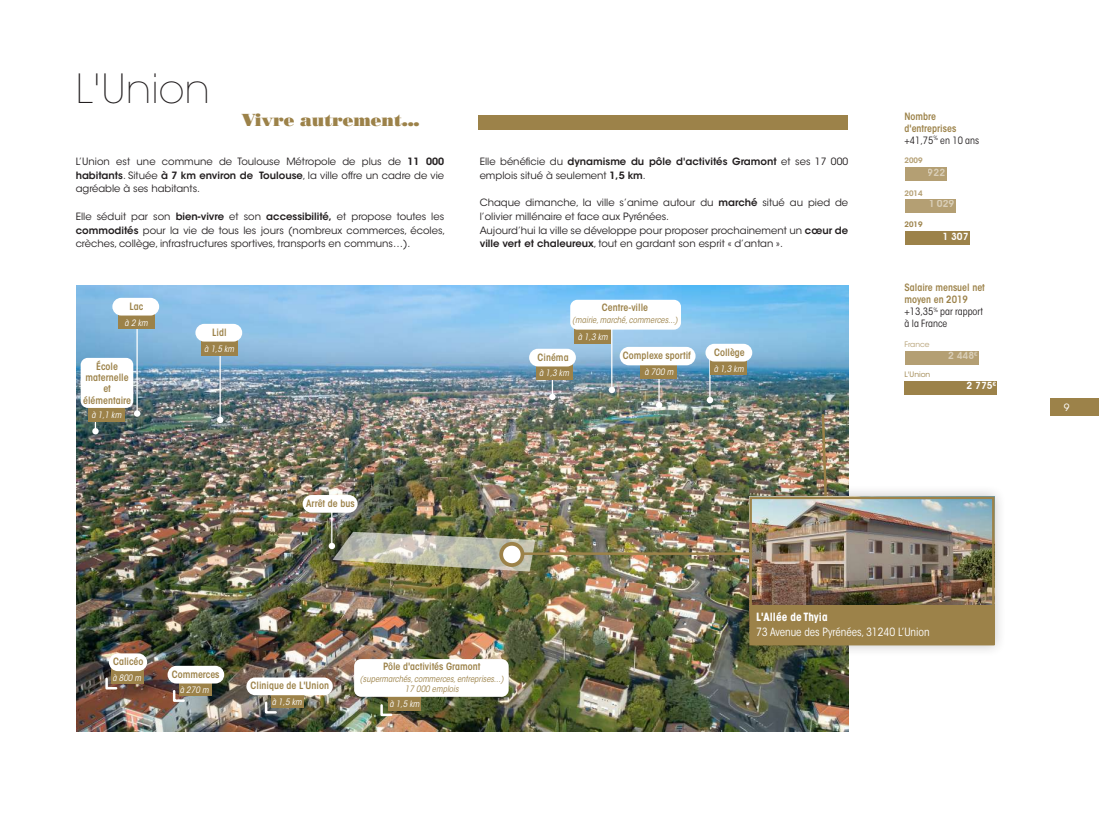
<style>
.page{position:relative;width:1099px;height:815px;background:#fff}
.page>*{position:absolute;margin:0;border:0;box-sizing:border-box;transform-origin:0 0}
.t1{font:200 40px "ITC Avant Garde Std";color:#231f20}
.t2{font:17.5px "Bodoni Poster";color:#9c8249}
.t3{font:condensed 11.25px "ITC Avant Garde Std";color:#fff}
.t4{font:700 condensed 11.25px "ITC Avant Garde Std";color:#fff}
.t5{font:10px/13.8px "ITC Avant Garde Std";color:#231f20;text-align:justify}
.t6{font:600 condensed 10px/12px "ITC Avant Garde Std";color:#9c8249}
.t7{font:600 10px "Avant Garde IT Cby BT";color:#fff}
.t8{font:10px "ITC Avant Garde Std";color:#fff}
.t9{font:italic condensed 8.75px/10px "ITC Avant Garde Std";color:#9c8249;text-align:center}
.t10{font:italic condensed 8.75px "ITC Avant Garde Std";color:#fff}
.t11{font:600 7.5px "ITC Avant Garde Std";color:#b49f73}
.t12{font:7.5px "ITC Avant Garde Std";color:#9c8249}
.t13{font:7.5px "ITC Avant Garde Std";color:#b49f73}
.t14{font:600 7.5px "ITC Avant Garde Std";color:#9c8249}
.s1{font-weight:600}
.s2{font-weight:400;color:#231f20}
</style>
<div class="page">
<img style="left:116px;top:285px;width:732px;height:446px">
<img style="left:76px;top:285px;width:40px;height:447px">
<div style="left:1050px;top:399px;width:48px;height:17px;background:#9c8249"></div>
<div style="left:478px;top:115px;width:369px;height:14px;background:#9c8249"></div>
<svg style="left:217px;top:417px;width:6px;height:6px"></svg>
<hr style="left:219px;top:355px;width:2px;height:63px;background:#fff">
<div style="left:904px;top:167px;width:42px;height:14px;background:#b49f73"></div>
<div style="left:904px;top:199px;width:51px;height:14px;background:#b49f73"></div>
<div style="left:904px;top:231px;width:65px;height:14px;background:#9c8249"></div>
<div style="left:904px;top:351px;width:74px;height:14px;background:#b49f73"></div>
<div style="left:904px;top:381px;width:93px;height:14px;background:#9c8249"></div>
<svg style="left:656px;top:402px;width:6px;height:6px"></svg>
<hr style="left:658px;top:368px;width:1px;height:35px;background:#fff">
<div style="left:640px;top:361px;width:37px;height:17px;background:#9c8249"></div>
<div style="left:619px;top:347px;width:76px;height:18px;background:#fff;border-radius:9px"></div>
<div style="left:201px;top:338px;width:36px;height:17px;background:#9c8249"></div>
<div style="left:195px;top:324px;width:47px;height:18px;background:#fff;border-radius:9px"></div>
<div style="left:271px;top:688px;width:32px;height:20px;background:#9c8249"></div>
<div style="left:246px;top:677px;width:87px;height:18px;background:#fff;border-radius:9px"></div>
<svg style="left:263px;top:700px;width:15px;height:15px"></svg>
<div style="left:706px;top:397px;width:7px;height:6px;background:#fff;border-radius:50%"></div>
<hr style="left:709px;top:350px;width:1px;height:50px;background:#fff">
<div style="left:710px;top:358px;width:37px;height:17px;background:#9c8249"></div>
<div style="left:705px;top:344px;width:47px;height:17px;background:#fff;border-radius:9px"></div>
<svg style="left:549px;top:394px;width:6px;height:6px"></svg>
<hr style="left:552px;top:355px;width:1px;height:41px;background:#fff">
<div style="left:536px;top:362px;width:36px;height:17px;background:#9c8249"></div>
<div style="left:529px;top:349px;width:47px;height:17px;background:#fff;border-radius:9px"></div>
<div style="left:134px;top:410px;width:6px;height:7px;background:#fff;border-radius:50%"></div>
<hr style="left:136px;top:328px;width:2px;height:84px;background:#fff">
<div style="left:118px;top:312px;width:36px;height:17px;background:#9c8249"></div>
<div style="left:112px;top:298px;width:47px;height:18px;background:#fff;border-radius:9px"></div>
<div style="left:608px;top:387px;width:7px;height:6px;background:#fff;border-radius:50%"></div>
<hr style="left:611px;top:316px;width:1px;height:72px;background:#fff">
<div style="left:574px;top:326px;width:37px;height:17px;background:#9c8249"></div>
<div style="left:570px;top:300px;width:111px;height:30px;background:#fff;border-radius:7px"></div>
<div style="left:92px;top:428px;width:7px;height:6px;background:#fff;border-radius:50%"></div>
<hr style="left:95px;top:388px;width:1px;height:41px;background:#fff">
<div style="left:88px;top:404px;width:37px;height:17px;background:#9c8249"></div>
<div style="left:81px;top:358px;width:52px;height:50px;background:#fff;border-radius:7px"></div>
<hr style="left:331px;top:511px;width:1px;height:33px;background:#fff">
<div style="left:303px;top:495px;width:54px;height:18px;background:#fff;border-radius:9px"></div>
<div style="left:388px;top:690px;width:33px;height:20px;background:#9c8249"></div>
<div style="left:354px;top:659px;width:154px;height:38px;background:#fff;border-radius:7px"></div>
<svg style="left:379px;top:703px;width:14px;height:14px"></svg>
<div style="left:111px;top:663px;width:33px;height:21px;background:#9c8249"></div>
<div style="left:109px;top:653px;width:38px;height:18px;background:#fff;border-radius:9px"></div>
<svg style="left:104px;top:676px;width:15px;height:15px"></svg>
<div style="left:179px;top:676px;width:33px;height:20px;background:#9c8249"></div>
<div style="left:167px;top:666px;width:57px;height:17px;background:#fff;border-radius:9px"></div>
<svg style="left:172px;top:689px;width:14px;height:14px"></svg>
<img style="left:329px;top:532px;width:206px;height:40px">
<img style="left:520px;top:413px;width:310px;height:143px">
<div style="left:501px;top:544px;width:21px;height:21px;background:#fff;border-radius:50%"></div>
<div style="left:499px;top:542px;width:25px;height:25px;border:4px solid #9c8249;border-radius:50%"></div>
<div style="left:737px;top:485px;width:269px;height:172px;background:#231f20;opacity:.25"></div>
<img style="left:752px;top:500px;width:239px;height:106px">
<div style="left:749px;top:497px;width:245px;height:148px;border:2px solid #9c8249"></div>
<div style="left:751px;top:606px;width:243px;height:39px;background:#9c8249"></div>
<h1 class="t1" style="left:76px;top:65px;width:136px">L'Union</h1>
<h2 class="t2" style="left:241px;top:109px;width:179px">Vivre autrement...</h2>
<p class="t5" style="left:76px;top:155px;width:370px">L’Union est une commune de Toulouse Métropole de plus de <span class="s1">11 000 habitants</span>. Située <span class="s1">à 7 km environ de Toulouse</span>, la ville offre un cadre de vie agréable à ses habitants.</p>
<p class="t5" style="left:76px;top:210px;width:371px">Elle séduit par son <span class="s1">bien-vivre</span> et son <span class="s1">accessibilité,</span> et propose toutes les <span class="s1">commodités</span> pour la vie de tous les jours (nombreux commerces, écoles, crèches, collège, infrastructures sportives, transports en communs…).</p>
<p class="t6" style="left:129px;top:300px;width:15px">Lac</p>
<p class="t10" style="left:125px;top:317px;width:25px">à 2 km</p>
<p class="t6" style="left:83px;top:361px;width:49px;line-height:11.2px;text-align:center">École maternelle et élémentaire</p>
<p class="t10" style="left:91px;top:410px;width:31px">à 1,1 km</p>
<p class="t6" style="left:212px;top:326px;width:16px">Lidl</p>
<p class="t10" style="left:204px;top:344px;width:31px">à 1,5 km</p>
<p class="t6" style="left:306px;top:497px;width:50px">Arrêt de bus</p>
<p class="t5" style="left:479px;top:155px;width:370px">Elle bénéficie du <span class="s1">dynamisme du pôle d'activités Gramont</span> et ses 17 000 emplois situé à seulement <span class="s1">1,5 km</span>.</p>
<p class="t5" style="left:479px;top:196px;width:370px;text-align:left">Chaque dimanche, la ville s’anime autour du <span class="s1">marché</span> situé au pied de l’olivier millénaire et face aux Pyrénées.<br>Aujourd’hui la ville se développe pour proposer prochainement un <span class="s1">cœur de ville vert et chaleureux</span>, tout en gardant son esprit « d’antan ».</p>
<p class="t6" style="left:602px;top:301px;width:48px">Centre-ville</p>
<p class="t9" style="left:572px;top:315px;width:107px">(mairie, marché, commerces...)</p>
<p class="t6" style="left:537px;top:351px;width:32px">Cinéma</p>
<p class="t10" style="left:539px;top:368px;width:31px">à 1,3 km</p>
<p class="t10" style="left:578px;top:332px;width:31px">à 1,3 km</p>
<p class="t6" style="left:623px;top:349px;width:69px">Complexe sportif</p>
<p class="t10" style="left:644px;top:367px;width:30px">à 700 m</p>
<p class="t6" style="left:714px;top:346px;width:32px">Collège</p>
<p class="t10" style="left:713px;top:363px;width:31px">à 1,3 km</p>
<p class="t6" style="left:904px;top:110px;width:76px">Nombre d'entreprises <span class="s2">+41,75</span><sup>%</sup> <span class="s2">en 10 ans</span></p>
<p class="t11" style="left:904px;top:156px;width:20px">2009</p>
<p class="t7" style="left:927px;top:166px;width:19px">922</p>
<p class="t7" style="left:928px;top:198px;width:28px">1 029</p>
<p class="t7" style="left:942px;top:230px;width:28px">1 307</p>
<p class="t11" style="left:904px;top:188px;width:20px">2014</p>
<p class="t14" style="left:904px;top:219px;width:20px">2019</p>
<p class="t6" style="left:904px;top:282px;width:82px">Salaire mensuel net moyen en 2019 <span class="s2">+13,35</span><sup>%</sup> <span class="s2">par rapport à la France</span></p>
<p class="t13" style="left:904px;top:340px;width:27px">France</p>
<p class="t12" style="left:904px;top:370px;width:27px">L'Union</p>
<p class="t7" style="left:948px;top:350px;width:31px">2 448<sup>€</sup></p>
<p class="t7" style="left:966px;top:380px;width:31px">2 775<sup>€</sup></p>
<p class="t4" style="left:756px;top:609px;width:73px">L'Allée de Thyia</p>
<p class="t3" style="left:756px;top:625px;width:175px">73 Avenue des Pyrénées, 31240 L’Union</p>
<p class="t6" style="left:113px;top:656px;width:32px">Calicéo</p>
<p class="t10" style="left:112px;top:672px;width:30px">à 800 m</p>
<p class="t6" style="left:172px;top:668px;width:49px">Commerces</p>
<p class="t10" style="left:180px;top:685px;width:30px">à 270 m</p>
<p class="t6" style="left:251px;top:680px;width:80px">Clinique de L'Union</p>
<p class="t10" style="left:272px;top:696px;width:31px">à 1,5 km</p>
<p class="t6" style="left:383px;top:660px;width:99px">Pôle d'activités Gramont</p>
<p class="t9" style="left:360px;top:674px;width:145px">(supermarchés, commerces, entreprises...)<br>17 000 emplois</p>
<p class="t10" style="left:389px;top:699px;width:31px">à 1,5 km</p>
<p class="t8" style="left:1063px;top:401px;width:7px">9</p>
</div>
